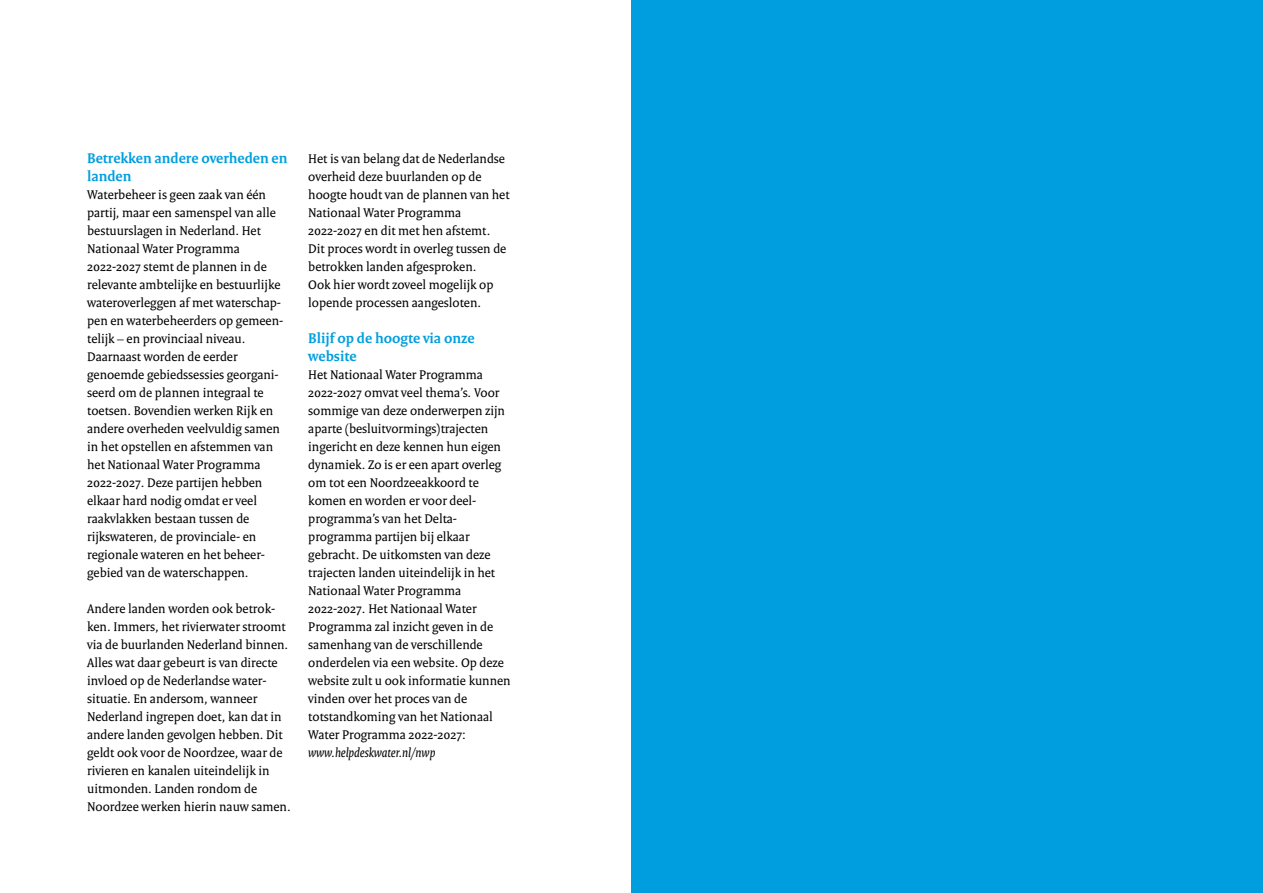
<style>
.page{position:relative;width:1263px;height:893px;background:#fff}
.page>*{position:absolute;margin:0;border:0;box-sizing:border-box;transform-origin:0 0}
._05_RO_Alineakop{font:700 15px/18px "Rijksoverheid Serif";color:#009ede}
._09_RO_Inleiding_Hoo{font:700 15px/18px "Rijksoverheid Serif";color:#009ede}
._09_RO_Inleiding_Hoo-2{font:13.5px/18px "Rijksoverheid Serif";color:#000}
._10_RO_Broodtekst{font:13.5px/18px "Rijksoverheid Serif";color:#000}
.s1{font-style:italic}
</style>
<div class="page">
<div style="left:631px;top:0;width:632px;height:893px;background:#009ede"></div>
<p class="_05_RO_Alineakop" style="left:87px;top:149px;width:202px">Betrekken andere overheden en landen</p>
<p class="_09_RO_Inleiding_Hoo-2" style="left:87px;top:185px;width:198px">Waterbeheer is geen zaak van één partij, maar een samenspel van alle bestuurslagen in Nederland. Het<br>Nationaal Water Programma<br>2022-2027 stemt de plannen in de relevante ambtelijke en bestuurlijke wateroverleggen af met waterschap&shy;pen en waterbeheerders op gemeen&shy;telijk – en provinciaal niveau.<br>Daarnaast worden de eerder genoemde gebiedssessies georgani&shy;seerd om de plannen integraal te toetsen. Bovendien werken Rijk en andere overheden veelvuldig samen in het opstellen en afstemmen van het Nationaal Water Programma<br>2022-2027. Deze partijen hebben elkaar hard nodig omdat er veel raakvlakken bestaan tussen de rijkswateren, de provinciale- en regionale wateren en het beheer&shy;gebied van de waterschappen.</p>
<p class="_09_RO_Inleiding_Hoo-2" style="left:87px;top:599px;width:205px">Andere landen worden ook betrok&shy;ken. Immers, het rivierwater stroomt via de buurlanden Nederland binnen.<br>Alles wat daar gebeurt is van directe invloed op de Nederlandse water&shy;situatie. En andersom, wanneer Nederland ingrepen doet, kan dat in andere landen gevolgen hebben. Dit geldt ook voor de Noordzee, waar de rivieren en kanalen uiteindelijk in uitmonden. Landen rondom de Noordzee werken hierin nauw samen.</p>
<p class="_10_RO_Broodtekst" style="left:308px;top:149px;width:203px">Het is van belang dat de Nederlandse overheid deze buurlanden op de hoogte houdt van de plannen van het<br>Nationaal Water Programma<br>2022-2027 en dit met hen afstemt.<br>Dit proces wordt in overleg tussen de betrokken landen afgesproken.<br>Ook hier wordt zoveel mogelijk op lopende processen aangesloten.</p>
<p class="_09_RO_Inleiding_Hoo" style="left:308px;top:329px;width:168px">Blijf op de hoogte via onze website</p>
<p class="_09_RO_Inleiding_Hoo-2" style="left:308px;top:365px;width:204px">Het Nationaal Water Programma<br>2022-2027 omvat veel thema’s. Voor sommige van deze onderwerpen zijn aparte (besluitvormings)trajecten ingericht en deze kennen hun eigen dynamiek. Zo is er een apart overleg om tot een Noordzeeakkoord te komen en worden er voor deel&shy;programma’s van het Delta&shy;programma partijen bij elkaar gebracht. De uitkomsten van deze trajecten landen uiteindelijk in het<br>Nationaal Water Programma<br>2022-2027. Het Nationaal Water<br>Programma zal inzicht geven in de samenhang van de verschillende onderdelen via een website. Op deze website zult u ook informatie kunnen vinden over het proces van de totstandkoming van het Nationaal<br>Water Programma 2022-2027: <span class="s1">www.helpdeskwater.nl/nwp</span></p>
</div>
